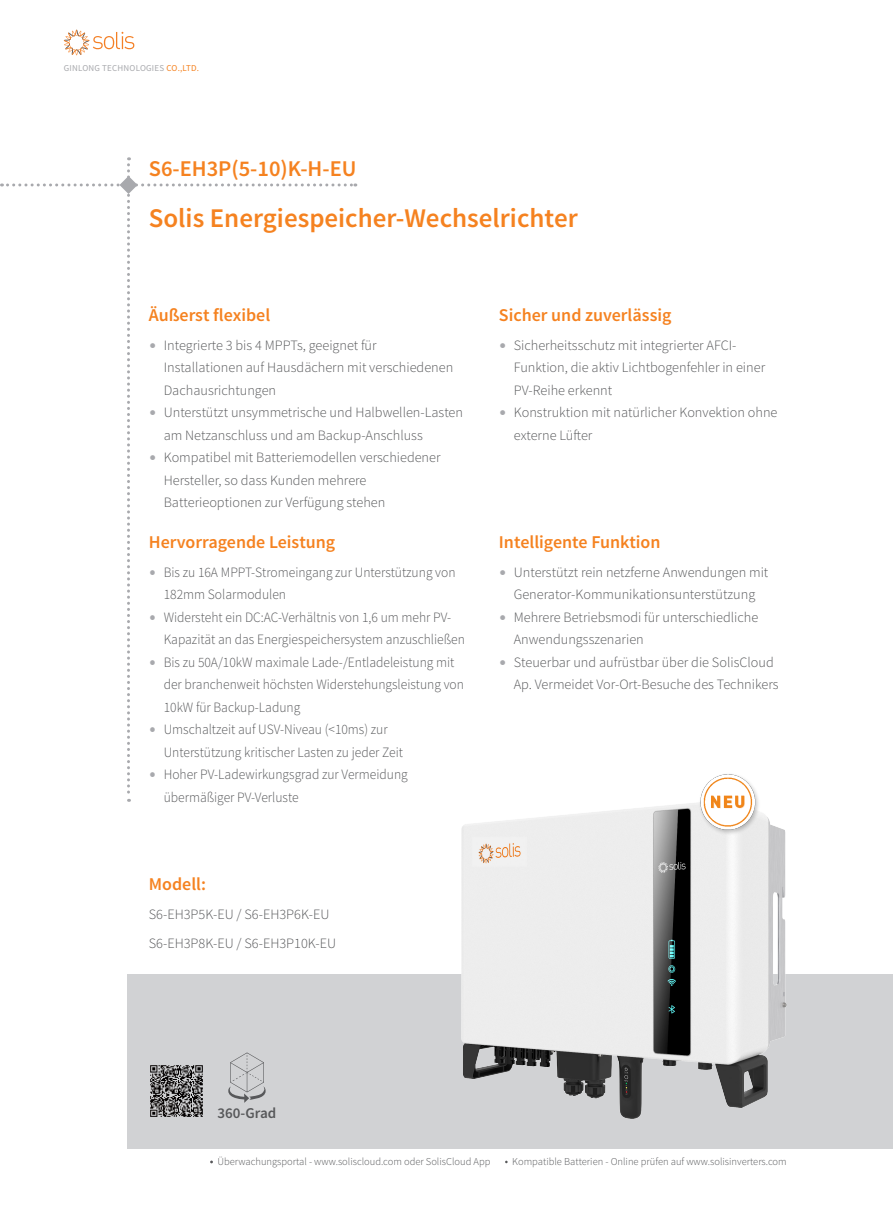
<style>
.page{position:relative;width:893px;height:1212px;background:#fff}
.page>*{position:absolute;margin:0;border:0;box-sizing:border-box;transform-origin:0 0}
.t1{font:600 27px "Source Sans Pro";color:#f58220}
.t2{font:600 22.5px "Source Sans Pro";color:#f58220}
.t3{font:600 18px "Source Sans Pro";color:#f58220}
.t4{font:600 15px "Source Sans Pro";color:#57585a}
.t5{font:300 14.25px/22.5px "Source Sans Pro";color:#57585a}
.t6{font:300 14.25px/22.5px "Source Sans Pro";color:#57585a;scale:.95 1}
.t7{font:300 10.5px "Source Sans Pro";color:#57585a}
.t8{font:9px "Source Sans Pro";letter-spacing:.025em;color:#a8a9ad}
.s1{color:#f58220}
.s2{color:#a8a9ad}
</style>
<div class="page">
<div style="left:128px;top:974px;width:765px;height:174px;background:#d1d2d4"></div>
<svg style="left:64px;top:30px;width:70px;height:25px"></svg>
<img style="left:462px;top:803px;width:325px;height:315px">
<img style="left:150px;top:1065px;width:53px;height:52px">
<img style="left:695px;top:774px;width:70px;height:65px">
<svg style="left:228px;top:1052px;width:38px;height:51px"></svg>
<svg style="left:1px;top:157px;width:355px;height:645px"></svg>
<p class="t8" style="left:64px;top:63px;width:137px">GINLONG TECHNOLOGIES <span class="s1">CO.,LTD.</span></p>
<h2 class="t2" style="left:149px;top:154px;width:209px">S6-EH3P(5-10)K-H-EU</h2>
<h1 class="t1" style="left:149px;top:201px;width:430px">Solis Energiespeicher-Wechselrichter</h1>
<p class="t3" style="left:149px;top:304px;width:123px">Äußerst flexibel</p>
<p class="t3" style="left:499px;top:304px;width:174px">Sicher und zuverlässig</p>
<p class="t5" style="left:164px;top:334px;width:291px;text-indent:-15px"><span class="s2">•</span> Integrierte 3 bis 4 MPPTs, geeignet für<br>Installationen auf Hausdächern mit verschiedenen<br>Dachausrichtungen</p>
<p class="t5" style="left:164px;top:402px;width:301px;text-indent:-15px"><span class="s2">•</span> Unterstützt unsymmetrische und Halbwellen-Lasten am Netzanschluss und am Backup-Anschluss</p>
<p class="t5" style="left:164px;top:447px;width:278px;text-indent:-15px"><span class="s2">•</span> Kompatibel mit Batteriemodellen verschiedener<br>Hersteller, so dass Kunden mehrere<br>Batterieoptionen zur Verfügung stehen</p>
<p class="t5" style="left:514px;top:334px;width:253px;text-indent:-15px"><span class="s2">•</span> Sicherheitsschutz mit integrierter AFCI-<br>Funktion, die aktiv Lichtbogenfehler in einer<br>PV-Reihe erkennt</p>
<p class="t5" style="left:514px;top:402px;width:265px;text-indent:-15px"><span class="s2">•</span> Konstruktion mit natürlicher Konvektion ohne externe Lüfter</p>
<p class="t3" style="left:149px;top:531px;width:188px">Hervorragende Leistung</p>
<p class="t3" style="left:499px;top:531px;width:163px">Intelligente Funktion</p>
<p class="t6" style="left:164px;top:561px;width:309px;text-indent:-15px"><span class="s2">•</span> Bis zu 16A MPPT-Stromeingang zur Unterstützung von<br>182mm Solarmodulen</p>
<p class="t6" style="left:164px;top:606px;width:318px;text-indent:-15px"><span class="s2">•</span> Widersteht ein DC:AC-Verhältnis von 1,6 um mehr PV-<br>Kapazität an das Energiespeichersystem anzuschließen</p>
<p class="t6" style="left:164px;top:651px;width:318px;text-indent:-15px"><span class="s2">•</span> Bis zu 50A/10kW maximale Lade-/Entladeleistung mit der branchenweit höchsten Widerstehungsleistung von<br>10kW für Backup-Ladung</p>
<p class="t6" style="left:164px;top:718px;width:253px;text-indent:-15px"><span class="s2">•</span> Umschaltzeit auf USV-Niveau (&lt;10ms) zur<br>Unterstützung kritischer Lasten zu jeder Zeit</p>
<p class="t6" style="left:164px;top:763px;width:258px;text-indent:-15px"><span class="s2">•</span> Hoher PV-Ladewirkungsgrad zur Vermeidung übermäßiger PV-Verluste</p>
<p class="t3" style="left:149px;top:873px;width:59px">Modell:</p>
<p class="t5" style="left:149px;top:899px;width:189px;line-height:29.5px">S6-EH3P5K-EU / S6-EH3P6K-EU<br>S6-EH3P8K-EU / S6-EH3P10K-EU</p>
<p class="t5" style="left:499px;top:561px;width:271px;text-align:center"><span class="s2">•</span> Unterstützt rein netzferne Anwendungen mit<br>Generator-Kommunikationsunterstützung</p>
<p class="t5" style="left:514px;top:606px;width:246px;text-indent:-15px"><span class="s2">•</span> Mehrere Betriebsmodi für unterschiedliche<br>Anwendungsszenarien</p>
<p class="t5" style="left:514px;top:651px;width:266px;text-indent:-15px"><span class="s2">•</span> Steuerbar und aufrüstbar über die SolisCloud<br>Ap. Vermeidet Vor-Ort-Besuche des Technikers</p>
<p class="t4" style="left:218px;top:1104px;width:60px">360-Grad</p>
<p class="t7" style="left:217px;top:1155px;width:274px">Überwachungsportal - www.soliscloud.com oder SolisCloud App</p>
<p class="t7" style="left:512px;top:1155px;width:276px">Kompatible Batterien - Online prüfen auf www.solisinverters.com</p>
</div>
